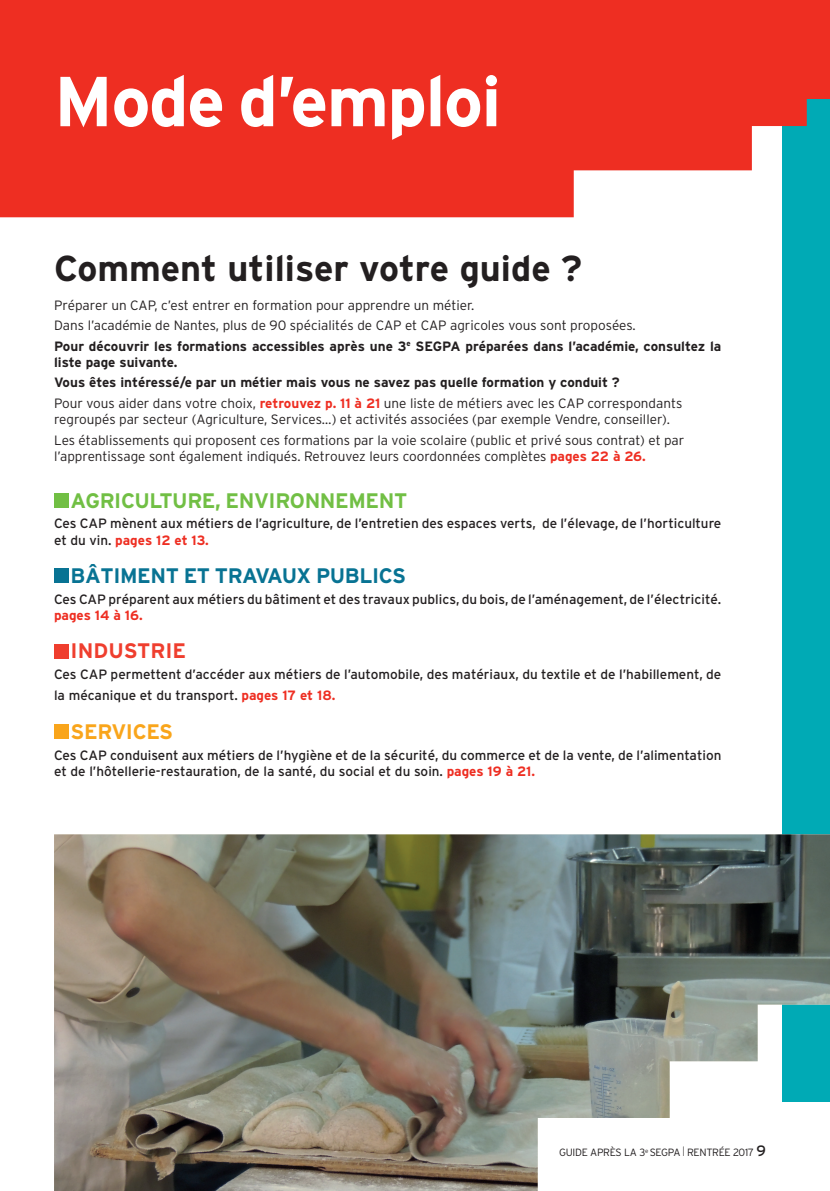
<style>
.page{position:relative;width:830px;height:1191px;background:#fff}
.page>*{position:absolute;margin:0;border:0;box-sizing:border-box;transform-origin:0 0}
.t1{font:700 70.5px "Interstate";letter-spacing:-.02em;color:#fff}
.t2{font:700 36px "Interstate";color:#231f20}
.t3{font:700 21px "Interstate";letter-spacing:-.02em;color:#71bf44}
.t4{font:700 21px "Interstate";letter-spacing:-.02em;color:#087393}
.t5{font:700 21px "Interstate";color:#ef3e2e}
.t6{font:700 21px "Interstate";letter-spacing:-.02em;color:#f9a51b}
.t7{font:13.5px/16.2px "Interstate";color:#231f20}
.t8{font:300 13.5px/20.4px "Interstate";color:#231f20}
.t9{font:700 13.5px/20.4px "Interstate";color:#231f20}
.t10{font:700 13.5px "Interstate";color:#ee2e22}
.t11{font:300 10.5px "Interstate";letter-spacing:-.03em;color:#231f20}
.s1{font-weight:700}
.s2{font-weight:300}
.s3{color:#ee2e22}
.s4{font-weight:700;color:#ee2e22}
.s5{font-size:13.5px}
.s6{font-weight:400;font-size:15px}
</style>
<div class="page">
<div style="left:781px;top:0;width:48px;height:1101px;background:#00aab5"></div>
<svg style="left:0;top:0;width:829px;height:217px;background:#e83e33"></svg>
<div style="left:54px;top:493px;width:14px;height:15px;background:#71bf44"></div>
<div style="left:54px;top:569px;width:14px;height:14px;background:#087393"></div>
<div style="left:54px;top:644px;width:14px;height:14px;background:#ef3e2e"></div>
<div style="left:54px;top:724px;width:14px;height:15px;background:#f9a51b"></div>
<img style="left:54px;top:834px;width:775px;height:357px">
<h1 class="t1" style="left:54px;top:59px;width:448px">Mode d’emploi</h1>
<h2 class="t2" style="left:54px;top:246px;width:529px">Comment utiliser votre guide ?</h2>
<p class="t8" style="left:54px;top:295px;width:668px">Préparer un CAP, c’est entrer en formation pour apprendre un métier.<br>Dans l’académie de Nantes, plus de 90 spécialités de CAP et CAP agricoles vous sont proposées.<br><span class="s1">Pour découvrir les formations accessibles après une 3</span><sup>e</sup> <span class="s1">SEGPA préparées dans l’académie, consultez la</span></p>
<p class="t9" style="left:54px;top:352px;width:629px">liste page suivante.<br>Vous êtes intéressé/e par un métier mais vous ne savez pas quelle formation y conduit ?<br><span class="s2">Pour vous aider dans votre choix,</span> <span class="s3">retrouvez p. 11 à 21</span> <span class="s2">une liste de métiers avec les CAP correspondants</span></p>
<p class="t8" style="left:54px;top:409px;width:631px">regroupés par secteur (Agriculture, Services…) et activités associées (par exemple Vendre, conseiller).<br>Les établissements qui proposent ces formations par la voie scolaire (public et privé sous contrat) et par</p>
<p class="t8" style="left:54px;top:445px;width:593px">l’apprentissage sont également indiqués. Retrouvez leurs coordonnées complètes <span class="s4">pages 22 à 26.</span></p>
<h3 class="t3" style="left:71px;top:487px;width:338px">AGRICULTURE, ENVIRONNEMENT</h3>
<p class="t7" style="left:54px;top:515px;width:668px">Ces CAP mènent aux métiers de l’agriculture, de l’entretien des espaces verts, de l’élevage, de l’horticulture et du vin. <span class="s4">pages 12 et 13.</span></p>
<h3 class="t4" style="left:71px;top:563px;width:337px">BÂTIMENT ET TRAVAUX PUBLICS</h3>
<p class="t7" style="left:54px;top:590px;width:668px">Ces CAP préparent aux métiers du bâtiment et des travaux publics, du bois, de l’aménagement, de l’électricité.</p>
<p class="t10" style="left:54px;top:607px;width:90px">pages 14 à 16.</p>
<h3 class="t5" style="left:71px;top:638px;width:117px">INDUSTRIE</h3>
<p class="t7" style="left:54px;top:663px;width:668px;line-height:21.6px">Ces CAP permettent d’accéder aux métiers de l’automobile, des matériaux, du textile et de l’habillement, de la mécanique et du transport. <span class="s4">pages 17 et 18.</span></p>
<h3 class="t6" style="left:71px;top:719px;width:104px">SERVICES</h3>
<p class="t7" style="left:54px;top:746px;width:668px">Ces CAP conduisent aux métiers de l’hygiène et de la sécurité, du commerce et de la vente, de l’alimentation et de l’hôtellerie-restauration, de la santé, du social et du soin. <span class="s4">pages 19 à 21.</span></p>
<p class="t11" style="left:559px;top:1146px;width:208px">GUIDE APRÈS LA 3<sup>e</sup> SEGPA <span class="s5">l</span> RENTRÉE 2017 <span class="s6">9</span></p>
</div>
